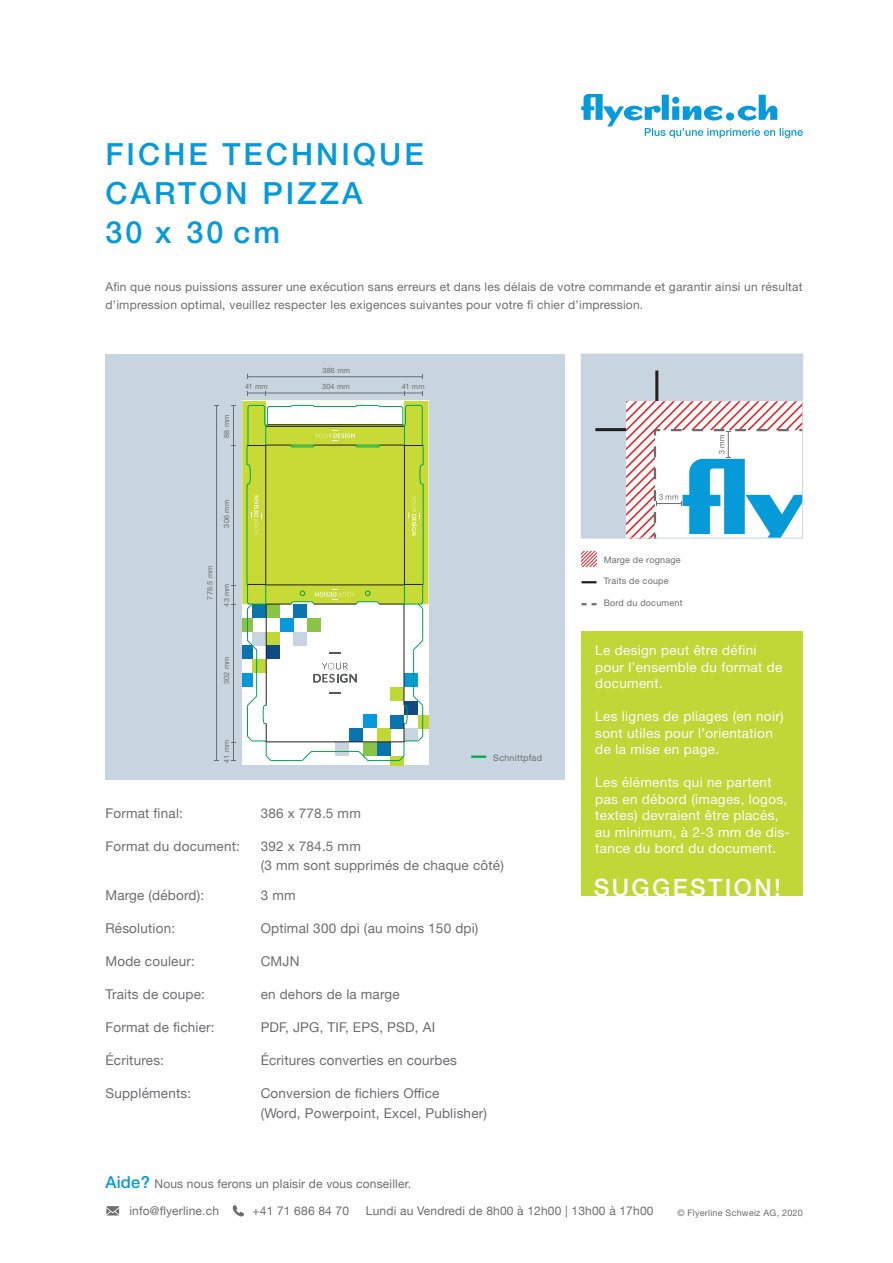
<style>
.page{position:relative;width:893px;height:1263px;background:#fff}
.page>*{position:absolute;margin:0;border:0;box-sizing:border-box;transform-origin:0 0}
.t1{font:500 30.6px/39.2px "Helvetica Neue LT Std";letter-spacing:.1em;color:#069ad9}
.t2{font:500 24px "Helvetica Neue LT Std";letter-spacing:.1em;color:#fff}
.t3{font:13.5px/19.5px "Helvetica Neue";letter-spacing:.015em;color:#6c6d70}
.t4{font:13.5px/16.5px "Helvetica Neue LT Std";letter-spacing:.025em;color:#fff}
.t5{font:13.5px/19.5px "Helvetica Neue LT Std";letter-spacing:.015em;color:#6c6d70}
.t6{font:12px/18px "Helvetica Neue LT Std";letter-spacing:.02em;color:#6c6d70}
.t7{font:12px "Helvetica Neue";letter-spacing:.015em;color:#6c6d70}
.t8{font:9px "Helvetica Neue LT Std";letter-spacing:.025em;color:#6c6d70}
.t9{font:7.35px "Helvetica Neue LT Std";letter-spacing:.025em;color:#6c6d70}
.s1{font-family:"Helvetica Neue LT Std";font-weight:500;font-size:16.5px;color:#069ad9}
</style>
<div class="page">
<svg style="left:581px;top:94px;width:222px;height:44px"></svg>
<svg style="left:582px;top:581px;width:15px;height:2px"></svg>
<svg style="left:582px;top:603px;width:15px;height:2px"></svg>
<div style="left:581px;top:354px;width:222px;height:184px;background:#c8d4df"></div>
<hr style="left:655px;top:370px;width:3px;height:31px;background:#231f20">
<hr style="left:595px;top:428px;width:31px;height:3px;background:#231f20">
<svg style="left:626px;top:401px;width:175px;height:135px;background:#ccd7e4"></svg>
<div style="left:581px;top:354px;width:222px;height:184px;border:1px solid #c8d4df"></div>
<svg style="left:581px;top:552px;width:15px;height:15px"></svg>
<svg style="left:106px;top:1206px;width:13px;height:9px"></svg>
<svg style="left:232px;top:1205px;width:12px;height:11px"></svg>
<div style="left:581px;top:631px;width:222px;height:265px;background:#c0d738"></div>
<div style="left:105px;top:354px;width:460px;height:425px;background:#c8d4df"></div>
<svg style="left:390px;top:761px;width:14px;height:4px"></svg>
<hr style="left:266px;top:393px;width:138px;height:1px;background:#6c6d70">
<svg style="left:248px;top:391px;width:18px;height:4px"></svg>
<svg style="left:404px;top:391px;width:19px;height:4px"></svg>
<hr style="left:233px;top:446px;width:1px;height:139px;background:#6c6d70">
<hr style="left:233px;top:604px;width:1px;height:138px;background:#6c6d70">
<svg style="left:231px;top:585px;width:5px;height:20px"></svg>
<svg style="left:231px;top:742px;width:5px;height:19px"></svg>
<hr style="left:233px;top:406px;width:1px;height:40px;background:#6c6d70">
<hr style="left:248px;top:376px;width:175px;height:1px;background:#6c6d70">
<hr style="left:216px;top:406px;width:1px;height:354px;background:#6c6d70">
<svg style="left:242px;top:401px;width:186px;height:360px;background:#cedf8c"></svg>
<hr style="left:471px;top:755px;width:15px;height:3px;background:#00a54f">
<h1 class="t1" style="left:105px;top:134px;width:320px">FICHE TECHNIQUE<br>CARTON PIZZA<br>30 x 30 cm</h1>
<p class="t6" style="left:105px;top:278px;width:699px">Afin que nous puissions assurer une exécution sans erreurs et dans les délais de votre commande et garantir ainsi un résultat d’impression optimal, veuillez respecter les exigences suivantes pour votre fi chier d’impression.</p>
<p class="t9" style="left:322px;top:366px;width:29px">386 mm</p>
<p class="t9" style="left:222px;top:438px;width:25px;rotate:-90deg">88 mm</p>
<p class="t9" style="left:245px;top:382px;width:24px">41 mm</p>
<p class="t9" style="left:322px;top:382px;width:29px">304 mm</p>
<p class="t9" style="left:402px;top:382px;width:24px">41 mm</p>
<p class="t9" style="left:222px;top:528px;width:29px;rotate:-90deg">306 mm</p>
<p class="t9" style="left:206px;top:600px;width:36px;rotate:-90deg">778.5 mm</p>
<p class="t9" style="left:222px;top:607px;width:25px;rotate:-90deg">43 mm</p>
<p class="t9" style="left:222px;top:684px;width:29px;rotate:-90deg">302 mm</p>
<p class="t9" style="left:222px;top:763px;width:25px;rotate:-90deg">41 mm</p>
<p class="t8" style="left:493px;top:752px;width:50px">Schnittpfad</p>
<p class="t5" style="left:105px;top:803px;width:79px">Format final:</p>
<p class="t5" style="left:261px;top:803px;width:102px">386 x 778.5 mm</p>
<p class="t5" style="left:105px;top:836px;width:136px">Format du document:</p>
<p class="t5" style="left:261px;top:836px;width:245px">392 x 784.5 mm<br>(3 mm sont supprimés de chaque côté)</p>
<p class="t3" style="left:105px;top:886px;width:100px">Marge (débord):</p>
<p class="t3" style="left:261px;top:886px;width:36px">3 mm</p>
<p class="t3" style="left:105px;top:919px;width:71px">Résolution:</p>
<p class="t3" style="left:261px;top:919px;width:219px">Optimal 300 dpi (au moins 150 dpi)</p>
<p class="t3" style="left:105px;top:952px;width:91px">Mode couleur:</p>
<p class="t3" style="left:261px;top:952px;width:40px">CMJN</p>
<p class="t3" style="left:105px;top:985px;width:101px">Traits de coupe:</p>
<p class="t3" style="left:261px;top:985px;width:140px">en dehors de la marge</p>
<p class="t3" style="left:105px;top:1018px;width:111px">Format de fichier:</p>
<p class="t3" style="left:261px;top:1018px;width:176px">PDF, JPG, TIF, EPS, PSD, AI</p>
<p class="t3" style="left:105px;top:1051px;width:60px">Écritures:</p>
<p class="t3" style="left:261px;top:1051px;width:198px">Écritures converties en courbes</p>
<p class="t3" style="left:105px;top:1084px;width:87px">Suppléments:</p>
<p class="t3" style="left:261px;top:1084px;width:228px">Conversion de fichiers Office<br>(Word, Powerpoint, Excel, Publisher)</p>
<p class="t8" style="left:604px;top:554px;width:78px">Marge de rognage</p>
<p class="t8" style="left:604px;top:576px;width:66px">Traits de coupe</p>
<p class="t8" style="left:604px;top:598px;width:80px">Bord du document</p>
<p class="t4" style="left:595px;top:642px;width:189px">Le design peut être défini pour l’ensemble du format de document.</p>
<p class="t4" style="left:595px;top:708px;width:190px">Les lignes de pliages (en noir) sont utiles pour l’orientation de la mise en page.</p>
<p class="t4" style="left:595px;top:774px;width:196px">Les éléments qui ne partent pas en débord (images, logos, textes) devraient être placés, au minimum, à 2-3 mm de dis&shy;tance du bord du document.</p>
<h2 class="t2" style="left:594px;top:873px;width:189px">SUGGESTION!</h2>
<p class="t7" style="left:105px;top:1175px;width:307px"><span class="s1">Aide?</span> Nous nous ferons un plaisir de vous conseiller.</p>
<p class="t7" style="left:129px;top:1202px;width:91px">info@flyerline.ch</p>
<p class="t7" style="left:252px;top:1202px;width:98px">+41 71 686 84 70</p>
<p class="t7" style="left:366px;top:1202px;width:289px">Lundi au Vendredi de 8h00 à 12h00 | 13h00 à 17h00</p>
<p class="t8" style="left:677px;top:1207px;width:127px">© Flyerline Schweiz AG, 2020</p>
</div>
